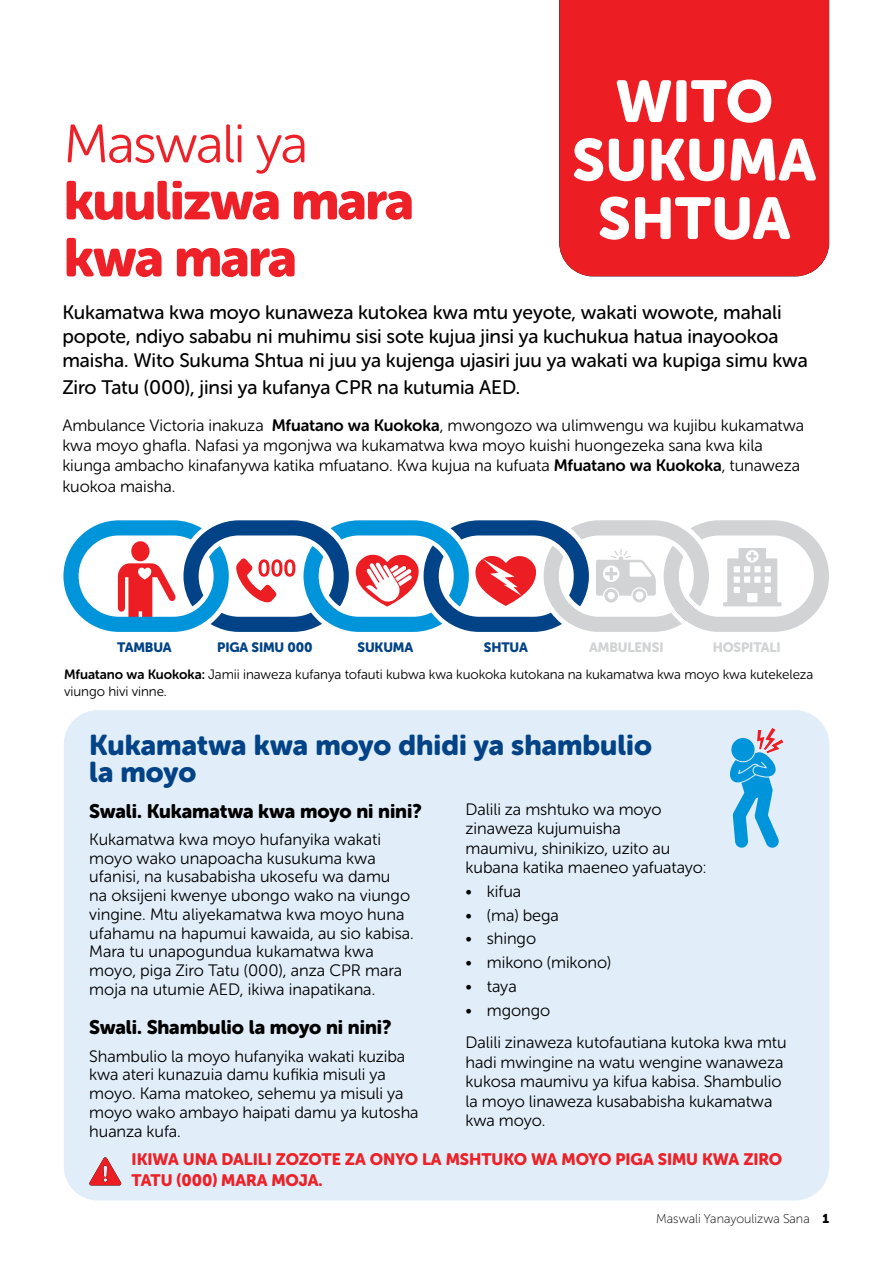
<style>
.page{position:relative;width:893px;height:1263px;background:#fff}
.page>*{position:absolute;margin:0;border:0;box-sizing:border-box;transform-origin:0 0}
.t1{font:58.5px/58.5px "Museo Sans Rounded 900";color:#fff;text-align:center}
.t2{font:54px/57px "Museo Sans Rounded 900";letter-spacing:-.03em;color:#ed2127}
.t3{font:54px "Museo Sans Rounded 300";letter-spacing:-.03em;color:#ed2127}
.t4{font:28.5px/27px "Museo Sans Rounded 900";color:#014386}
.t5{font:19.5px/24px "Museo Sans Rounded 500";letter-spacing:-.005em;color:#000}
.t6{font:19.5px "Museo Sans Rounded 900";letter-spacing:-.005em;color:#000}
.t7{font:16.5px/18.8px "Museo Sans Rounded 300";letter-spacing:-.005em;color:#000}
.t8{font:16.5px/20.2px "Museo Sans Rounded 900";letter-spacing:-.005em;color:#ed2127}
.t9{font:13.5px/16.5px "Museo Sans Rounded 300";letter-spacing:-.005em;color:#000}
.t10{font:13.5px "Museo Sans Rounded 900";letter-spacing:-.01em;color:#014386}
.t11{font:13.5px "Museo Sans Rounded 900";letter-spacing:-.01em;color:#d1d3d4}
.t12{font:12.75px "Museo Sans Rounded 100";color:#000}
.s1{font-family:"Museo Sans Rounded 700"}
.s2{font-family:"Museo Sans Rounded 900"}
</style>
<div class="page">
<div style="left:64px;top:710px;width:765px;height:490px;background:#e1eef9;border-radius:34px"></div>
<svg style="left:89px;top:1157px;width:33px;height:28px"></svg>
<svg style="left:63px;top:520px;width:766px;height:112px"></svg>
<div style="left:559px;top:0;width:270px;height:276px;background:#ed1d24"></div>
<svg style="left:730px;top:728px;width:54px;height:120px"></svg>
<h1 class="t1" style="left:572px;top:73px;width:246px">WITO<br>SUKUMA<br>SHTUA</h1>
<h2 class="t3" style="left:64px;top:115px;width:246px">Maswali ya</h2>
<h2 class="t2" style="left:64px;top:172px;width:352px">kuulizwa mara kwa mara</h2>
<p class="t5" style="left:62px;top:300px;width:747px">Kukamatwa kwa moyo kunaweza kutokea kwa mtu yeyote, wakati wowote, mahali popote, ndiyo sababu ni muhimu sisi sote kujua jinsi ya kuchukua hatua inayookoa maisha. Wito Sukuma Shtua ni juu ya kujenga ujasiri juu ya wakati wa kupiga simu kwa</p>
<p class="t5" style="left:62px;top:375px;width:459px">Ziro Tatu (000), jinsi ya kufanya CPR na kutumia AED.</p>
<p class="t7" style="left:62px;top:415px;width:743px;line-height:20.2px">Ambulance Victoria inakuza <span class="s1">Mfuatano wa Kuokoka</span>, mwongozo wa ulimwengu wa kujibu kukamatwa kwa moyo ghafla. Nafasi ya mgonjwa wa kukamatwa kwa moyo kuishi huongezeka sana kwa kila kiunga ambacho kinafanywa katika mfuatano. Kwa kujua na kufuata <span class="s1">Mfuatano wa Kuokoka</span>, tunaweza kuokoa maisha.</p>
<p class="t10" style="left:117px;top:640px;width:56px">TAMBUA</p>
<p class="t10" style="left:217px;top:640px;width:97px">PIGA SIMU 000</p>
<p class="t10" style="left:357px;top:640px;width:57px">SUKUMA</p>
<p class="t10" style="left:484px;top:640px;width:45px">SHTUA</p>
<p class="t11" style="left:589px;top:640px;width:76px">AMBULENSI</p>
<p class="t11" style="left:713px;top:640px;width:70px">HOSPITALI</p>
<p class="t9" style="left:64px;top:667px;width:751px"><span class="s1">Mfuatano wa Kuokoka:</span> Jamii inaweza kufanya tofauti kubwa kwa kuokoka kutokana na kukamatwa kwa moyo kwa kutekeleza viungo hivi vinne.</p>
<h3 class="t4" style="left:89px;top:732px;width:564px">Kukamatwa kwa moyo dhidi ya shambulio la moyo</h3>
<p class="t6" style="left:89px;top:800px;width:334px">Swali. Kukamatwa kwa moyo ni nini?</p>
<p class="t7" style="left:89px;top:830px;width:326px">Kukamatwa kwa moyo hufanyika wakati moyo wako unapoacha kusukuma kwa ufanisi, na kusababisha ukosefu wa damu<br>na oksijeni kwenye ubongo wako na viungo vingine. Mtu aliyekamatwa kwa moyo huna ufahamu na hapumui kawaida, au sio kabisa.<br>Mara tu unapogundua kukamatwa kwa moyo, piga Ziro Tatu (000), anza CPR mara moja na utumie AED, ikiwa inapatikana.</p>
<p class="t6" style="left:89px;top:1016px;width:304px">Swali. Shambulio la moyo ni nini?</p>
<p class="t7" style="left:89px;top:1047px;width:331px">Shambulio la moyo hufanyika wakati kuziba kwa ateri kunazuia damu kufikia misuli ya moyo. Kama matokeo, sehemu ya misuli ya moyo wako ambayo haipati damu ya kutosha huanza kufa.</p>
<p class="t7" style="left:466px;top:799px;width:242px;line-height:19.5px">Dalili za mshtuko wa moyo zinaweza kujumuisha<br>maumivu, shinikizo, uzito au kubana katika maeneo yafuatayo:</p>
<p class="t7" style="left:466px;top:882px;width:57px">• kifua</p>
<p class="t7" style="left:466px;top:906px;width:95px">• (ma) bega</p>
<p class="t7" style="left:466px;top:929px;width:72px">• shingo</p>
<p class="t7" style="left:466px;top:953px;width:147px">• mikono (mikono)</p>
<p class="t7" style="left:466px;top:977px;width:53px">• taya</p>
<p class="t7" style="left:466px;top:994px;width:322px;line-height:32.2px">• mgongo<br>Dalili zinaweza kutofautiana kutoka kwa mtu</p>
<p class="t7" style="left:466px;top:1052px;width:319px;line-height:19.5px">hadi mwingine na watu wengine wanaweza kukosa maumivu ya kifua kabisa. Shambulio la moyo linaweza kusababisha kukamatwa kwa moyo.</p>
<p class="t8" style="left:132px;top:1149px;width:652px">IKIWA UNA DALILI ZOZOTE ZA ONYO LA MSHTUKO WA MOYO PIGA SIMU KWA ZIRO<br>TATU (000) MARA MOJA.</p>
<p class="t12" style="left:656px;top:1211px;width:174px">Maswali Yanayoulizwa Sana <span class="s2">1</span></p>
</div>
